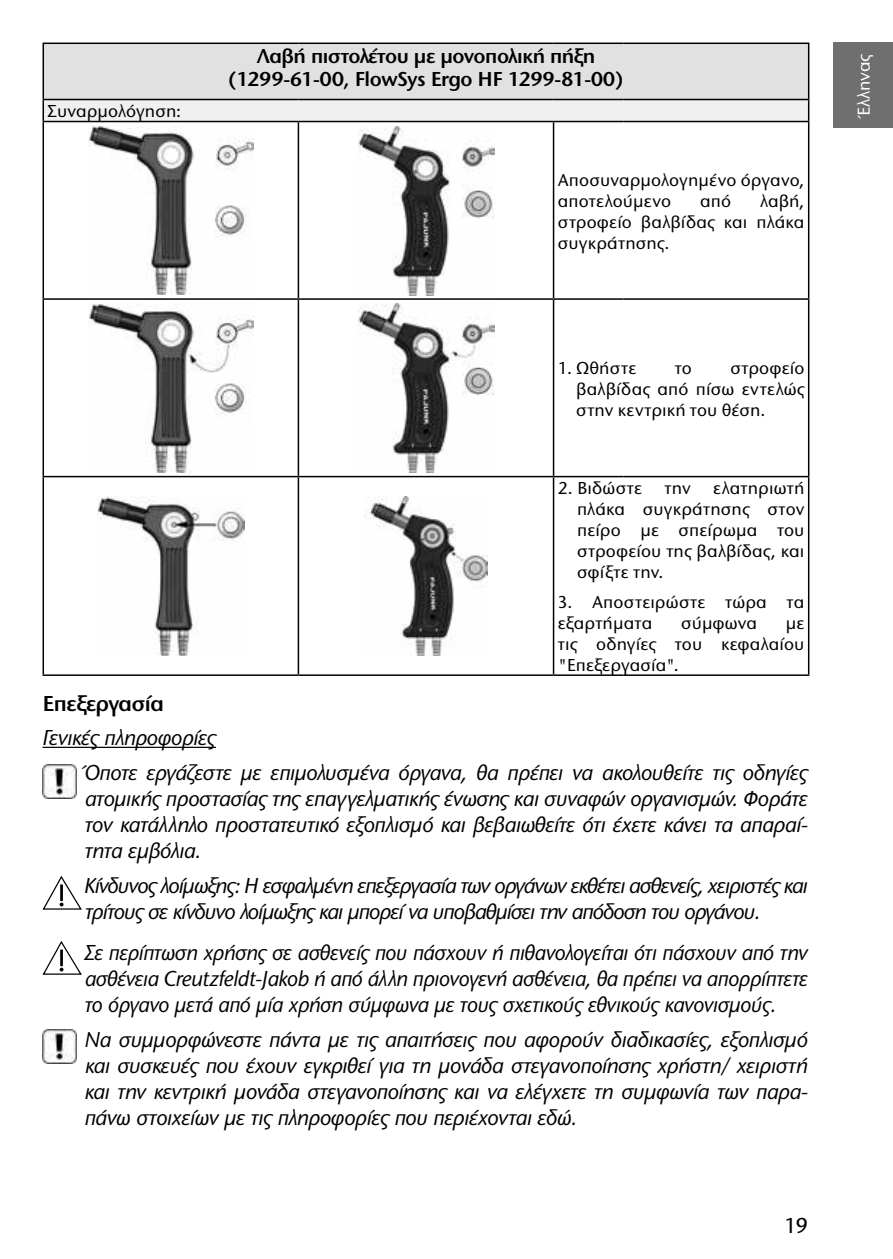
<style>
.page{position:relative;width:893px;height:1259px;background:#fff}
.page>*{position:absolute;margin:0;border:0;box-sizing:border-box;transform-origin:0 0}
.t1{font:italic 500 22.5px/26.1px "Stone Sans ITC Hel";letter-spacing:-.025em;color:#000;text-align:justify}
.t2{font:600 22.5px "Stone Sans ITC Hel";letter-spacing:-.015em;color:#000}
.t3{font:500 22.5px "Stone Sans ITC Hel";color:#000}
.t4{font:600 21px/22.5px "Stone Sans ITC Hel";letter-spacing:-.02em;color:#000;text-align:center}
.t5{font:500 18px/21px "Stone Sans ITC Hel";letter-spacing:.01em;color:#000;text-align:justify}
.t6{font:500 18px "Stone Sans ITC Hel";color:#fff}
</style>
<div class="page">
<div style="left:833px;top:43px;width:60px;height:85px;background:#706f6f"></div>
<hr style="left:43px;top:746px;width:173px;height:2px;background:#000">
<div style="left:43px;top:43px;width:766px;height:56px;background:#e1e1e1"></div>
<div style="left:43px;top:99px;width:766px;height:22px;background:#f0f0f0"></div>
<hr style="left:43px;top:122px;width:1px;height:176px;background:#000">
<hr style="left:298px;top:122px;width:1px;height:176px;background:#000">
<hr style="left:808px;top:122px;width:1px;height:176px;background:#000">
<hr style="left:43px;top:300px;width:1px;height:176px;background:#000">
<hr style="left:298px;top:300px;width:1px;height:176px;background:#000">
<hr style="left:808px;top:300px;width:1px;height:176px;background:#000">
<hr style="left:43px;top:477px;width:1px;height:197px;background:#000">
<hr style="left:298px;top:477px;width:1px;height:197px;background:#000">
<hr style="left:808px;top:477px;width:1px;height:197px;background:#000">
<hr style="left:808px;top:44px;width:1px;height:55px;background:#000">
<hr style="left:553px;top:122px;width:1px;height:176px;background:#000">
<hr style="left:43px;top:298px;width:255px;height:2px;background:#000">
<hr style="left:298px;top:298px;width:256px;height:2px;background:#000">
<svg style="left:808px;top:100px;width:1px;height:21px"></svg>
<hr style="left:554px;top:298px;width:69px;height:2px;background:#000">
<hr style="left:553px;top:300px;width:1px;height:176px;background:#000">
<hr style="left:623px;top:298px;width:186px;height:2px;background:#000">
<hr style="left:43px;top:476px;width:255px;height:1px;background:#000">
<hr style="left:43px;top:674px;width:255px;height:2px;background:#000">
<hr style="left:298px;top:476px;width:256px;height:1px;background:#000">
<hr style="left:298px;top:674px;width:256px;height:2px;background:#000">
<hr style="left:554px;top:476px;width:69px;height:1px;background:#000">
<hr style="left:553px;top:477px;width:1px;height:197px;background:#000">
<hr style="left:623px;top:476px;width:186px;height:1px;background:#000">
<hr style="left:554px;top:674px;width:69px;height:2px;background:#000">
<hr style="left:623px;top:674px;width:186px;height:2px;background:#000">
<hr style="left:43px;top:43px;width:255px;height:1px;background:#000">
<hr style="left:43px;top:44px;width:1px;height:55px;background:#000">
<hr style="left:298px;top:43px;width:256px;height:1px;background:#000">
<hr style="left:554px;top:43px;width:69px;height:1px;background:#000">
<hr style="left:623px;top:43px;width:186px;height:1px;background:#000">
<hr style="left:43px;top:99px;width:255px;height:1px;background:#000">
<hr style="left:298px;top:99px;width:256px;height:1px;background:#000">
<hr style="left:554px;top:99px;width:69px;height:1px;background:#000">
<hr style="left:623px;top:99px;width:186px;height:1px;background:#000">
<svg style="left:43px;top:100px;width:1px;height:21px"></svg>
<hr style="left:43px;top:121px;width:255px;height:1px;background:#000">
<hr style="left:298px;top:121px;width:256px;height:1px;background:#000">
<hr style="left:554px;top:121px;width:69px;height:1px;background:#000">
<hr style="left:623px;top:121px;width:186px;height:1px;background:#000">
<img style="left:88px;top:126px;width:165px;height:169px">
<img style="left:358px;top:127px;width:136px;height:169px">
<img style="left:88px;top:303px;width:165px;height:169px">
<img style="left:358px;top:303px;width:136px;height:169px">
<img style="left:97px;top:497px;width:148px;height:158px">
<img style="left:364px;top:497px;width:124px;height:158px">
<img style="left:43px;top:765px;width:34px;height:34px">
<svg style="left:43px;top:875px;width:39px;height:34px"></svg>
<svg style="left:43px;top:941px;width:39px;height:33px"></svg>
<img style="left:43px;top:1029px;width:34px;height:34px">
<p class="t5" style="left:48px;top:101px;width:135px">Συναρμολόγηση:</p>
<p class="t4" style="left:228px;top:45px;width:397px">Λαβή πιστολέτου με μονοπολική πήξη (1299-61-00, FlowSys Ergo HF 1299-81-00)</p>
<p class="t5" style="left:558px;top:169px;width:248px">Αποσυναρμολογημένο όργανο, αποτελούμενο</p>
<p class="t5" style="left:558px;top:190px;width:248px;text-indent:202px">λαβή, στροφείο βαλβίδας και πλάκα συγκράτησης.</p>
<p class="t5" style="left:700px;top:190px;width:32px">από</p>
<p class="t5" style="left:558px;top:357px;width:80px">1. Ωθήστε</p>
<p class="t5" style="left:675px;top:357px;width:19px">το</p>
<p class="t5" style="left:576px;top:357px;width:230px;text-indent:154px">στροφείο βαλβίδας από πίσω εντελώς στην κεντρική του θέση.</p>
<p class="t5" style="left:577px;top:478px;width:229px;text-indent:-19px">2. Βιδώστε την ελατηριωτή πλάκα συγκράτησης στον πείρο με σπείρωμα του στροφείου της βαλβίδας, και σφίξτε την.</p>
<p class="t5" style="left:558px;top:591px;width:248px">3. Αποστειρώστε τώρα τα εξαρτήματα</p>
<p class="t5" style="left:681px;top:612px;width:77px">σύμφωνα</p>
<p class="t5" style="left:558px;top:612px;width:248px;text-indent:228px">με τις οδηγίες του κεφαλαίου "Επεξεργασία".</p>
<p class="t2" style="left:43px;top:690px;width:123px">Επεξεργασία</p>
<p class="t1" style="left:85px;top:720px;width:725px;line-height:34.5px;text-indent:-42px">Γενικές πληροφορίες<br>Όποτε εργάζεστε με επιμολυσμένα όργανα, θα πρέπει να ακολουθείτε τις οδηγίες</p>
<p class="t1" style="left:85px;top:785px;width:725px">ατομικής προστασίας της επαγγελματικής ένωσης και συναφών οργανισμών. Φοράτε τον κατάλληλο προστατευτικό εξοπλισμό και βεβαιωθείτε ότι έχετε κάνει τα απαραί&shy;τητα εμβόλια.</p>
<p class="t1" style="left:84px;top:872px;width:725px">Κίνδυνος λοίμωξης: Η εσφαλμένη επεξεργασία των οργάνων εκθέτει ασθενείς, χειριστές και τρίτους σε κίνδυνο λοίμωξης και μπορεί να υποβαθμίσει την απόδοση του οργάνου.</p>
<p class="t1" style="left:85px;top:939px;width:725px">Σε περίπτωση χρήσης σε ασθενείς που πάσχουν ή πιθανολογείται ότι πάσχουν από την ασθένεια Creutzfeldt-Jakob ή από άλλη πριονογενή ασθένεια, θα πρέπει να απορρίπτετε το όργανο μετά από μία χρήση σύμφωνα με τους σχετικούς εθνικούς κανονισμούς.</p>
<p class="t1" style="left:85px;top:1026px;width:725px">Να συμμορφώνεστε πάντα με τις απαιτήσεις που αφορούν διαδικασίες, εξοπλισμό και συσκευές που έχουν εγκριθεί για τη μονάδα στεγανοποίησης χρήστη/ χειριστή και την κεντρική μονάδα στεγανοποίησης και να ελέγχετε τη συμφωνία των παρα&shy;πάνω στοιχείων με τις πληροφορίες που περιέχονται εδώ.</p>
<p class="t3" style="left:784px;top:1213px;width:25px">19</p>
<p class="t6" style="left:854px;top:116px;width:64px;rotate:-90deg">Έλληνας</p>
</div>
